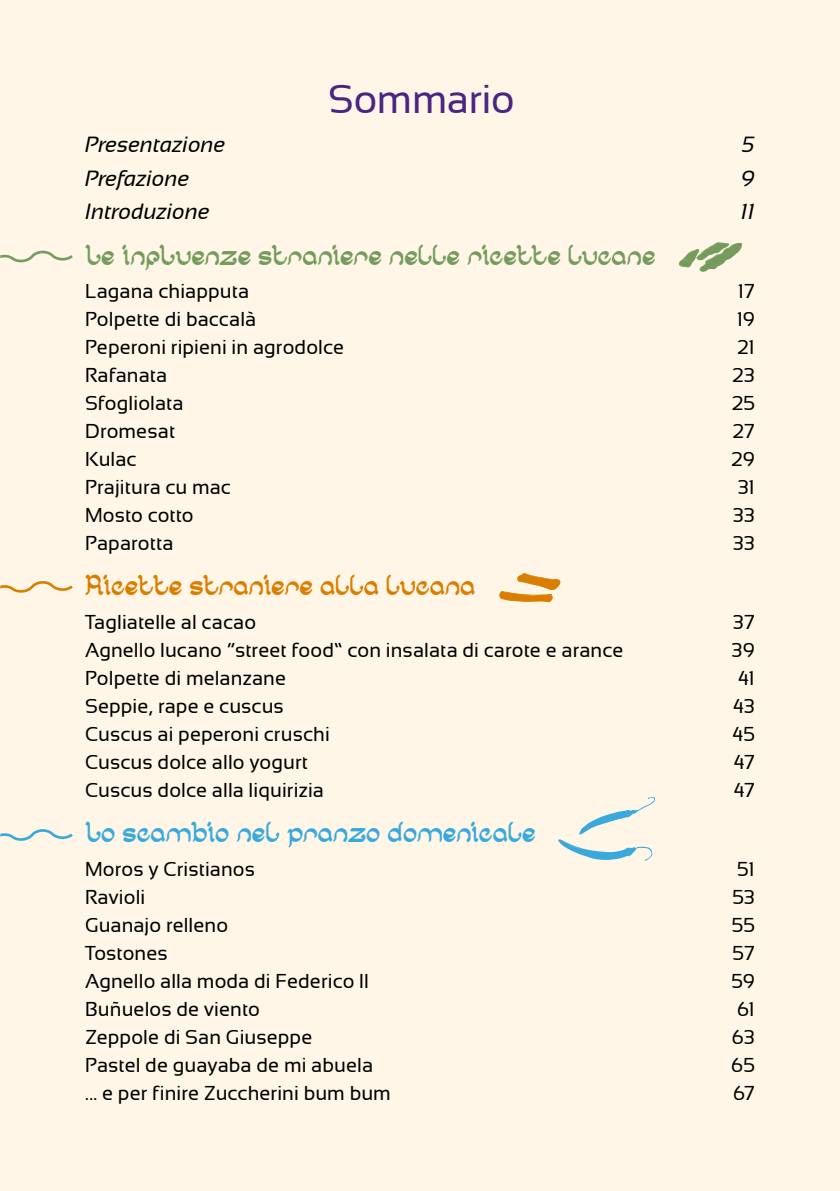
<style>
.page{position:relative;width:840px;height:1191px;background:#fff}
.page>*{position:absolute;margin:0;border:0;box-sizing:border-box;transform-origin:0 0}
.t1{font:40px "Sansation";letter-spacing:-.005em;color:#4b2582}
.t2{font:26px "ARABIANKNIGHT";letter-spacing:-.005em;color:#759c5d}
.t3{font:26px "ARABIANKNIGHT";letter-spacing:-.005em;color:#39a9dc}
.t4{font:26px "ARABIANKNIGHT";letter-spacing:-.005em;color:#db7e00}
.t5{font:italic 22px/33.6px "Sansation";color:#000}
.t6{font:20px/28px "Sansation";letter-spacing:.005em;color:#000}
.t7{font:20px/28px "Sansation";letter-spacing:-.02em;color:#000;text-align:center}
</style>
<div class="page">
<div style="left:0;top:0;width:839px;height:1191px;background:#fff6e7"></div>
<svg style="left:0;top:829px;width:73px;height:12px"></svg>
<svg style="left:0;top:581px;width:73px;height:12px"></svg>
<svg style="left:0;top:250px;width:73px;height:13px"></svg>
<svg style="left:679px;top:242px;width:62px;height:30px"></svg>
<svg style="left:499px;top:573px;width:62px;height:29px"></svg>
<svg style="left:558px;top:796px;width:97px;height:65px"></svg>
<h1 class="t1" style="left:328px;top:77px;width:188px">Sommario</h1>
<p class="t5" style="left:85px;top:128px;width:142px">Presentazione<br>Prefazione<br>Introduzione</p>
<h2 class="t2" style="left:85px;top:244px;width:571px">Le infLuenze straniere nelle ricette lucane</h2>
<p class="t6" style="left:85px;top:277px;width:260px">Lagana chiapputa<br>Polpette di baccalà<br>Peperoni ripieni in agrodolce<br>Rafanata<br>Sfogliolata<br>Dromesat<br>Kulac<br>Prajitura cu mac<br>Mosto cotto<br>Paparotta</p>
<h2 class="t4" style="left:85px;top:575px;width:391px">Ricette straniere alla lucana</h2>
<p class="t6" style="left:85px;top:608px;width:539px">Tagliatelle al cacao<br>Agnello lucano “street food” con insalata di carote e arance<br>Polpette di melanzane<br>Seppie, rape e cuscus<br>Cuscus ai peperoni cruschi<br>Cuscus dolce allo yogurt<br>Cuscus dolce alla liquirizia</p>
<h2 class="t3" style="left:85px;top:821px;width:451px">Lo scambio nel pranzo domenicale</h2>
<p class="t6" style="left:85px;top:855px;width:307px">Moros y Cristianos<br>Ravioli<br>Guanajo relleno<br>Tostones<br>Agnello alla moda di Federico II<br>Buñuelos de viento<br>Zeppole di San Giuseppe<br>Pastel de guayaba de mi abuela<br>... e per finire Zuccherini bum bum</p>
<p class="t5" style="left:740px;top:128px;width:15px;text-align:justify">5<br>9<br>11</p>
<p class="t6" style="left:730px;top:277px;width:25px;text-align:center">17<br>19<br>21<br>23<br>25<br>27<br>29<br>31<br>33<br>33</p>
<p class="t7" style="left:731px;top:608px;width:25px">37<br>39<br>41<br>43<br>45<br>47<br>47</p>
<p class="t6" style="left:730px;top:855px;width:25px;text-align:center">51<br>53<br>55<br>57<br>59<br>61<br>63<br>65<br>67</p>
</div>
